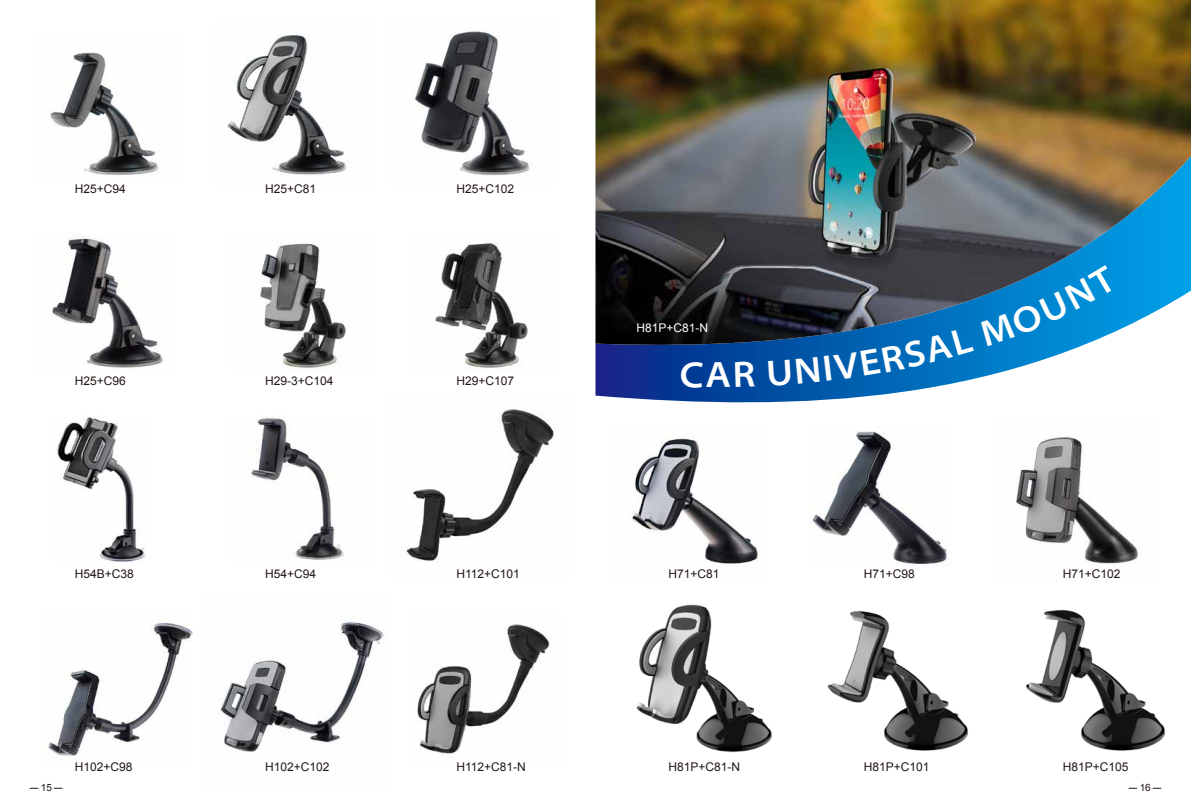
<style>
.page{position:relative;width:1191px;height:808px;background:#fff}
.page>*{position:absolute;margin:0;border:0;box-sizing:border-box;transform-origin:0 0}
.t1{font:600 semi-expanded 36.8px "Myriad Pro";color:#fff}
.t2{font:12px "Arial";color:#221815}
.t3{font:12px "Arial";color:#fff}
.t4{font:10px "Arial";color:#221815}
</style>
<div class="page">
<img style="left:406px;top:409px;width:148px;height:153px">
<img style="left:417px;top:624px;width:133px;height:130px">
<img style="left:1016px;top:436px;width:122px;height:128px">
<img style="left:48px;top:623px;width:145px;height:133px">
<img style="left:219px;top:618px;width:165px;height:134px">
<img style="left:414px;top:31px;width:116px;height:145px">
<img style="left:227px;top:34px;width:120px;height:141px">
<img style="left:632px;top:438px;width:126px;height:126px">
<img style="left:57px;top:417px;width:89px;height:145px">
<img style="left:809px;top:431px;width:139px;height:133px">
<img style="left:50px;top:52px;width:109px;height:123px">
<img style="left:435px;top:243px;width:93px;height:125px">
<img style="left:52px;top:237px;width:111px;height:131px">
<svg style="left:595px;top:352px;width:344px;height:51px;background:#2c5aa7"></svg>
<img style="left:595px;top:0;width:596px;height:352px">
<img style="left:260px;top:243px;width:86px;height:125px">
<img style="left:251px;top:418px;width:93px;height:142px">
<img style="left:636px;top:604px;width:136px;height:149px">
<img style="left:1026px;top:609px;width:139px;height:142px">
<img style="left:827px;top:610px;width:141px;height:141px">
<svg style="left:681px;top:361px;width:22px;height:27px"></svg>
<svg style="left:735px;top:361px;width:19px;height:26px"></svg>
<svg style="left:768px;top:265px;width:350px;height:121px;background:#2c6f9e"></svg>
<p class="t2" style="left:75px;top:181px;width:53px">H25+C94</p>
<p class="t2" style="left:265px;top:181px;width:53px">H25+C81</p>
<p class="t2" style="left:456px;top:181px;width:59px">H25+C102</p>
<p class="t2" style="left:75px;top:373px;width:53px">H25+C96</p>
<p class="t2" style="left:265px;top:373px;width:70px">H29-3+C104</p>
<p class="t2" style="left:456px;top:373px;width:59px">H29+C107</p>
<p class="t2" style="left:75px;top:566px;width:61px">H54B+C38</p>
<p class="t2" style="left:265px;top:566px;width:53px">H54+C94</p>
<p class="t2" style="left:456px;top:566px;width:65px">H112+C101</p>
<p class="t2" style="left:75px;top:759px;width:59px">H102+C98</p>
<p class="t2" style="left:265px;top:759px;width:66px">H102+C102</p>
<p class="t2" style="left:456px;top:759px;width:71px">H112+C81-N</p>
<p class="t3" style="left:636px;top:320px;width:73px">H81P+C81-N</p>
<h1 class="t1" style="left:705px;top:354px;width:27px">A</h1>
<p class="t2" style="left:668px;top:566px;width:53px">H71+C81</p>
<p class="t2" style="left:668px;top:759px;width:73px">H81P+C81-N</p>
<p class="t2" style="left:864px;top:566px;width:53px">H71+C98</p>
<p class="t2" style="left:864px;top:759px;width:67px">H81P+C101</p>
<p class="t2" style="left:1062px;top:566px;width:59px">H71+C102</p>
<p class="t2" style="left:1062px;top:759px;width:67px">H81P+C105</p>
<p class="t4" style="left:41px;top:781px;width:13px">15</p>
<p class="t4" style="left:1139px;top:781px;width:13px">16</p>
</div>
